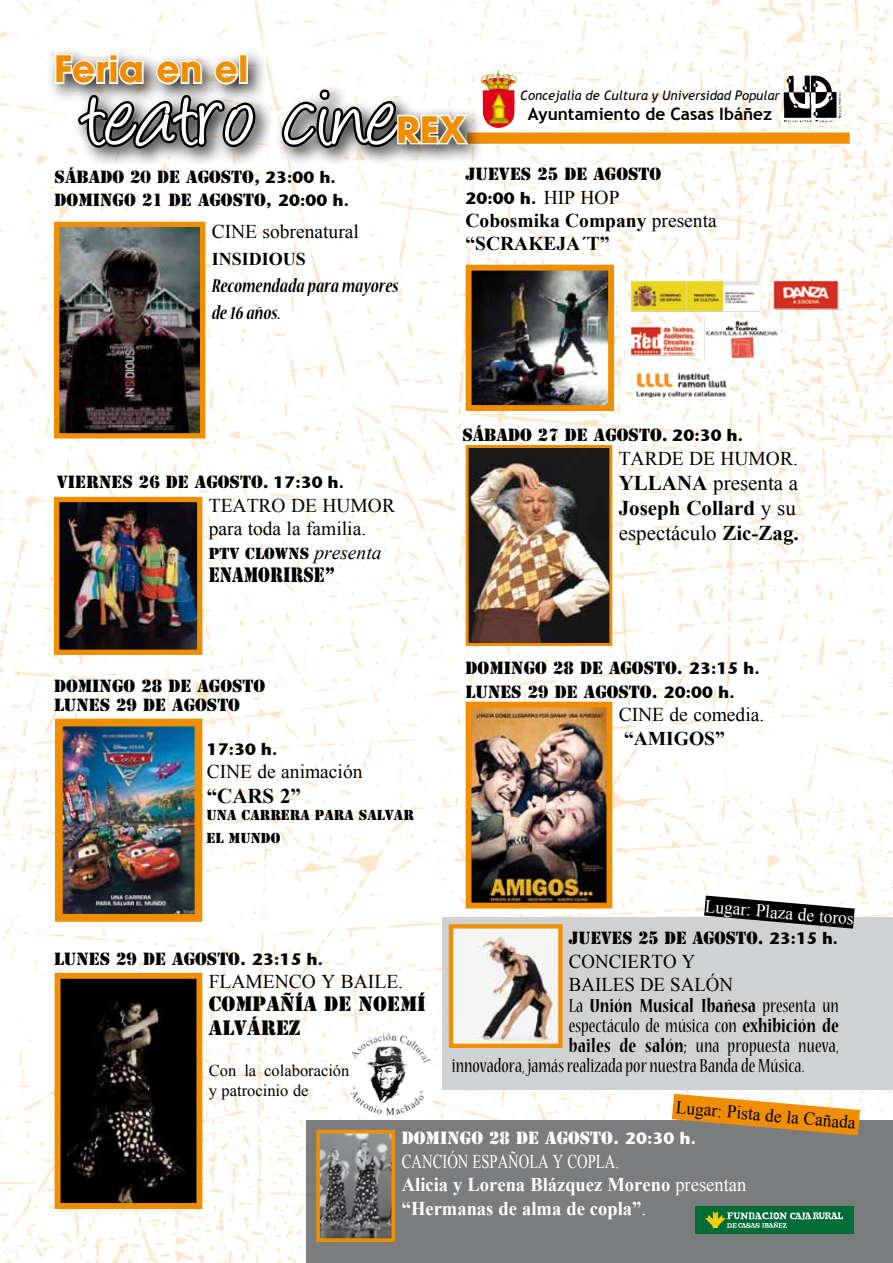
<style>
.page{position:relative;width:893px;height:1263px;background:#fff}
.page>*{position:absolute;margin:0;border:0;box-sizing:border-box;transform-origin:0 0}
.t1{font:102.45px "Angelina";color:#fff}
.t2{font:700 36px "Avant Garde";color:#f18e00}
.t3{font:condensed 21px "Nueva Std";color:#000}
.t4{font:700 21px/25.2px "Times New Roman";color:#000}
.t5{font:italic 700 condensed 21px/27px "Nueva Std";color:#000}
.t6{font:700 condensed 21px "Nueva Std";color:#000}
.t7{font:19.5px/23.4px "Times New Roman";color:#000}
.t8{font:700 19.5px/23.4px "Times New Roman";color:#fff;scale:.95 1}
.t9{font:700 19.5px/23.4px "Times New Roman";color:#000}
.t10{font:19.5px/23.4px "Stencil Std";color:#000}
.t11{font:19.5px "Stencil Std";color:#000;scale:.85 1}
.t12{font:18px "Times New Roman";color:#000}
.t13{font:18px "Times New Roman";color:#fff}
.t14{font:700 18px "Times New Roman";color:#000}
.t15{font:700 17.1px "Trebuchet MS";color:#000}
.t16{font:16.5px/22.5px "Stencil Std";color:#000}
.t17{font:16.5px/19.8px "Times New Roman";color:#000}
.t18{font:16.5px "Stencil Std";color:#fff}
.t19{font:16.5px "Stencil Std";color:#000;scale:.96 1}
.t20{font:700 16.5px "Stone Sans ITC";color:#000}
.t21{font:15px "Stencil Std";color:#000}
.t22{font:13.5px/23.4px "Stencil Std";color:#000}
.t23{font:italic 13.05px "Trebuchet MS";color:#000}
.s1{font-family:"Stone Sans ITC";font-weight:700}
.s2{font-family:"Times New Roman";font-weight:400;font-size:19.5px}
.s3{font-weight:400}
.s4{font-family:"Times New Roman";font-style:italic;font-size:19.5px}
.s5{font-weight:700}
</style>
<div class="page">
<img style="left:0;top:0;width:893px;height:1263px">
<div style="left:466px;top:131px;width:385px;height:14px;background:#f18e00;border:2px solid #fff"></div>
<div style="left:442px;top:917px;width:451px;height:173px;background:#d0d1d2"></div>
<div style="left:307px;top:1120px;width:586px;height:143px;background:#7b7c7e"></div>
<img style="left:480px;top:70px;width:37px;height:58px">
<img style="left:783px;top:72px;width:59px;height:51px">
<div style="left:46px;top:46px;width:221px;height:57px;background:#000;opacity:.85"></div>
<svg style="left:53px;top:53px;width:92px;height:33px"></svg>
<svg style="left:155px;top:58px;width:49px;height:22px"></svg>
<svg style="left:213px;top:59px;width:26px;height:21px"></svg>
<div style="left:239px;top:54px;width:9px;height:30px;border:3px solid #fff"></div>
<div style="left:70px;top:80px;width:348px;height:86px;background:#000;opacity:.85"></div>
<svg style="left:76px;top:93px;width:178px;height:60px;background:#636363"></svg>
<div style="left:389px;top:106px;width:97px;height:58px;background:#000;opacity:.85"></div>
<svg style="left:279px;top:87px;width:192px;height:169px"></svg>
<img style="left:60px;top:228px;width:139px;height:204px">
<div style="left:54px;top:222px;width:151px;height:216px;border:5px solid #f18e00"></div>
<img style="left:473px;top:272px;width:134px;height:132px">
<div style="left:466px;top:265px;width:148px;height:146px;border:6px solid #f18e00"></div>
<img style="left:60px;top:503px;width:136px;height:146px">
<div style="left:54px;top:497px;width:148px;height:158px;border:5px solid #f18e00"></div>
<img style="left:470px;top:449px;width:138px;height:193px">
<div style="left:466px;top:445px;width:146px;height:201px;border:3px solid #f18e00"></div>
<img style="left:473px;top:709px;width:132px;height:192px">
<div style="left:466px;top:702px;width:146px;height:206px;border:6px solid #f18e00"></div>
<img style="left:64px;top:728px;width:129px;height:185px">
<div style="left:55px;top:719px;width:147px;height:203px;border:8px solid #f18e00"></div>
<img style="left:62px;top:980px;width:133px;height:222px">
<div style="left:55px;top:973px;width:147px;height:236px;border:6px solid #f18e00"></div>
<img style="left:349px;top:1032px;width:84px;height:83px">
<img style="left:321px;top:1135px;width:69px;height:102px">
<div style="left:316px;top:1130px;width:79px;height:112px;border:4px solid #f18e00"></div>
<img style="left:454px;top:929px;width:104px;height:114px">
<div style="left:449px;top:924px;width:114px;height:124px;border:4px solid #f18e00"></div>
<img style="left:631px;top:273px;width:211px;height:40px">
<img style="left:631px;top:319px;width:161px;height:41px">
<img style="left:631px;top:358px;width:99px;height:42px">
<div style="left:695px;top:1206px;width:159px;height:28px;background:#006d38"></div>
<svg style="left:706px;top:1212px;width:137px;height:16px"></svg>
<svg style="left:704px;top:895px;width:151px;height:34px"></svg>
<svg style="left:672px;top:1094px;width:188px;height:41px"></svg>
<h2 class="t2" style="left:54px;top:46px;width:196px">Feria en el</h2>
<h1 class="t1" style="left:81px;top:73px;width:320px">teatro cine</h1>
<h2 class="t2" style="left:396px;top:106px;width:71px">rex</h2>
<p class="t23" style="left:520px;top:87px;width:261px">Concejalía de Cultura y Universidad Popular</p>
<p class="t15" style="left:528px;top:104px;width:246px">Ayuntamiento de Casas Ibáñez</p>
<p class="t16" style="left:55px;top:166px;width:296px">SÁBADO 20 DE AGOSTO, <span class="s1">23:00 h.<br></span>DOMINGO 21 DE AGOSTO, <span class="s1">20:00 h.</span></p>
<p class="t7" style="left:212px;top:220px;width:149px">CINE sobrenatural</p>
<p class="t14" style="left:212px;top:247px;width:96px">INSIDIOUS</p>
<p class="t5" style="left:212px;top:273px;width:189px">Recomendada para mayores de 16 años.</p>
<p class="t16" style="left:465px;top:163px;width:197px">JUEVES 25 DE AGOSTO</p>
<p class="t20" style="left:465px;top:183px;width:155px">20:00 h. <span class="s2">HIP HOP</span></p>
<p class="t9" style="left:465px;top:208px;width:253px">Cobosmika Company <span class="s3">presenta </span>“SCRAKEJA´T”</p>
<p class="t16" style="left:57px;top:471px;width:289px">VIERNES 26 DE AGOSTO. <span class="s1">17:30 h.</span></p>
<p class="t7" style="left:209px;top:493px;width:188px">TEATRO DE HUMOR para toda la familia.</p>
<p class="t21" style="left:209px;top:543px;width:174px">PTV CLOWNS <span class="s4">presenta</span></p>
<p class="t11" style="left:209px;top:562px;width:150px">ENAMORIRSE”</p>
<p class="t16" style="left:462px;top:424px;width:282px">SÁBADO 27 DE AGOSTO. <span class="s1">20:30 h.</span></p>
<p class="t7" style="left:619px;top:446px;width:14px">tarde</p>
<p class="t7" style="left:689px;top:446px;width:110px">DE HUMOR.</p>
<p class="t4" style="left:619px;top:470px;width:182px">YLLANA <span class="s3">presenta a<br></span>Joseph Collard <span class="s3">y su espectáculo</span> Zic-Zag.</p>
<p class="t16" style="left:54px;top:676px;width:213px;line-height:19.8px">DOMINGO 28 DE AGOSTO<br>LUNES 29 DE AGOSTO</p>
<p class="t20" style="left:207px;top:734px;width:72px">17:30 h.</p>
<p class="t7" style="left:207px;top:759px;width:157px">CINE de animación</p>
<p class="t4" style="left:207px;top:783px;width:96px">“CARS 2”</p>
<p class="t22" style="left:207px;top:803px;width:209px">UNA CARRERA PARA SALVAR<br>EL MUNDO</p>
<p class="t16" style="left:54px;top:947px;width:271px">LUNES 29 DE AGOSTO. <span class="s1">23:15 h.</span></p>
<p class="t7" style="left:209px;top:969px;width:196px">FLAMENCO Y BAILE.</p>
<p class="t10" style="left:209px;top:993px;width:219px">COMPAÑÍA DE NOEMÍ<br>ALVÁREZ</p>
<p class="t17" style="left:209px;top:1060px;width:142px">Con la colaboración y patrocinio de</p>
<p class="t16" style="left:466px;top:657px;width:296px;line-height:23.4px">DOMINGO 28 DE AGOSTO. <span class="s1">23:15 h.<br></span>LUNES 29 DE AGOSTO. <span class="s1">20:00 h.</span></p>
<p class="t7" style="left:619px;top:703px;width:147px">CINE de comedia.</p>
<p class="t9" style="left:624px;top:726px;width:102px">“AMIGOS”</p>
<p class="t13" style="left:706px;top:894px;width:151px;rotate:5deg">Lugar: Plaza de toros</p>
<p class="t19" style="left:569px;top:928px;width:282px">JUEVES 25 DE AGOSTO. <span class="s1">23:15 h.</span></p>
<p class="t7" style="left:569px;top:949px;width:166px">CONCIERTO Y<br>BAILES DE SALÓN</p>
<p class="t6" style="left:569px;top:996px;width:271px"><span class="s3">La</span> Unión Musical Ibañesa <span class="s3">presenta un</span></p>
<p class="t3" style="left:569px;top:1016px;width:271px">espectáculo de música con <span class="s5">exhibición de</span></p>
<p class="t3" style="left:569px;top:1036px;width:272px"><span class="s5">bailes de salón;</span> una propuesta nueva,</p>
<p class="t3" style="left:452px;top:1056px;width:354px">innovadora, jamás realizada por nuestra Banda de Música.</p>
<p class="t12" style="left:677px;top:1095px;width:182px;rotate:5deg">Lugar: Pista de la Cañada</p>
<p class="t18" style="left:402px;top:1127px;width:296px">DOMINGO 28 DE AGOSTO. <span class="s1">20:30 h.</span></p>
<p class="t8" style="left:402px;top:1149px;width:364px"><span class="s3">CANCIÓN ESPAÑOLA Y COPLA.<br></span>Alicia y Lorena Blázquez Moreno <span class="s3">presentan </span>“Hermanas de alma de copla”<span class="s3">.</span></p>
</div>
